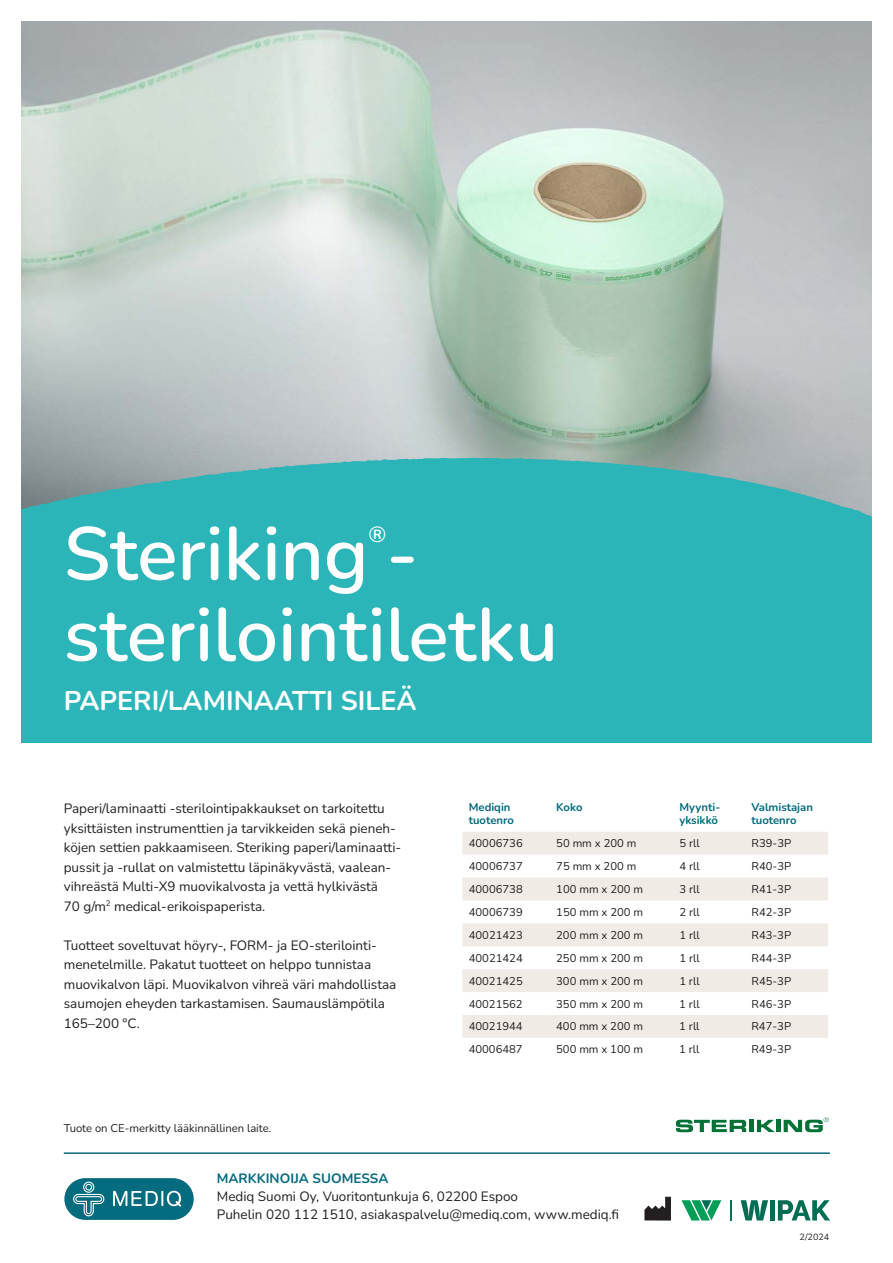
<style>
.page{position:relative;width:893px;height:1263px;background:#fff}
.page>*{position:absolute;margin:0;border:0;box-sizing:border-box;transform-origin:0 0}
.t1{font:600 75px "Nunito";color:#fff}
.t2{font:700 27px "Nunito";color:#fff}
.t3{font:600 21.9px "Nunito";color:#fff}
.t4{font:13.5px/19.5px "Nunito";color:#231f20}
.t5{font:700 13.5px "Nunito";color:#046a7e}
.t6{font:11.25px "Nunito";color:#231f20}
.t7{font:700 11.25px/13.5px "Nunito";color:#046a7e}
.t8{font:9px "Nunito";color:#231f20}
</style>
<div class="page">
<img style="left:21px;top:21px;width:851px;height:437px">
<svg style="left:64px;top:1178px;width:130px;height:42px;background:#358797"></svg>
<hr style="left:64px;top:1152px;width:766px;height:2px;background:#046a7e">
<svg style="left:21px;top:458px;width:851px;height:178px;background:#36b3b6"></svg>
<div style="left:21px;top:636px;width:851px;height:107px;background:#2cb5b8"></div>
<svg style="left:645px;top:1197px;width:26px;height:23px"></svg>
<svg style="left:681px;top:1200px;width:40px;height:20px"></svg>
<hr style="left:730px;top:1200px;width:2px;height:20px;background:#0c6f53">
<svg style="left:741px;top:1200px;width:27px;height:20px"></svg>
<div style="left:770px;top:1200px;width:5px;height:20px;background:#006e53"></div>
<svg style="left:778px;top:1200px;width:52px;height:20px"></svg>
<svg style="left:462px;top:832px;width:366px;height:206px;fill:#f1ebe6"></svg>
<hr style="left:749px;top:1120px;width:4px;height:12px;background:#007236">
<svg style="left:757px;top:1120px;width:18px;height:12px"></svg>
<hr style="left:776px;top:1120px;width:4px;height:12px;background:#007236">
<svg style="left:676px;top:1120px;width:70px;height:12px"></svg>
<svg style="left:784px;top:1117px;width:45px;height:15px"></svg>
<h3 class="t3" style="left:368px;top:519px;width:19px">®</h3>
<h1 class="t1" style="left:64px;top:502px;width:356px">Steriking -</h1>
<h1 class="t1" style="left:64px;top:583px;width:496px">sterilointiletku</h1>
<h2 class="t2" style="left:64px;top:682px;width:354px">PAPERI/LAMINAATTI SILEÄ</h2>
<p class="t4" style="left:64px;top:798px;width:339px">Paperi/laminaatti -sterilointipakkaukset on tarkoitettu yksittäisten instrumenttien ja tarvikkeiden sekä pieneh&shy;köjen settien pakkaamiseen. Steriking paperi/laminaatti&shy;pussit ja -rullat on valmistettu läpinäkyvästä, vaalean&shy;vihreästä Multi-X9 muovikalvosta ja vettä hylkivästä<br>70 g/m<sup>2</sup> medical-erikoispaperista.</p>
<p class="t4" style="left:64px;top:935px;width:334px">Tuotteet soveltuvat höyry-, FORM- ja EO-sterilointi&shy;menetelmille. Pakatut tuotteet on helppo tunnistaa muovikalvon läpi. Muovikalvon vihreä väri mahdollistaa saumojen eheyden tarkastamisen. Saumauslämpötila 165–200 °C.</p>
<p class="t6" style="left:64px;top:1120px;width:209px">Tuote on CE-merkitty lääkinnällinen laite.</p>
<p class="t7" style="left:469px;top:800px;width:46px">Mediqin tuotenro</p>
<p class="t7" style="left:556px;top:800px;width:28px">Koko</p>
<p class="t7" style="left:679px;top:800px;width:42px">Myynti&shy;yksikkö</p>
<p class="t7" style="left:751px;top:800px;width:63px">Valmistajan tuotenro</p>
<p class="t6" style="left:469px;top:835px;width:55px">40006736</p>
<p class="t6" style="left:556px;top:835px;width:82px">50 mm x 200 m</p>
<p class="t6" style="left:679px;top:835px;width:22px">5 rll</p>
<p class="t6" style="left:751px;top:835px;width:41px">R39-3P</p>
<p class="t6" style="left:469px;top:858px;width:55px">40006737</p>
<p class="t6" style="left:556px;top:858px;width:82px">75 mm x 200 m</p>
<p class="t6" style="left:679px;top:858px;width:22px">4 rll</p>
<p class="t6" style="left:751px;top:858px;width:41px">R40-3P</p>
<p class="t6" style="left:469px;top:881px;width:55px">40006738</p>
<p class="t6" style="left:556px;top:881px;width:88px">100 mm x 200 m</p>
<p class="t6" style="left:679px;top:881px;width:22px">3 rll</p>
<p class="t6" style="left:751px;top:881px;width:41px">R41-3P</p>
<p class="t6" style="left:469px;top:904px;width:55px">40006739</p>
<p class="t6" style="left:556px;top:904px;width:88px">150 mm x 200 m</p>
<p class="t6" style="left:679px;top:904px;width:22px">2 rll</p>
<p class="t6" style="left:751px;top:904px;width:41px">R42-3P</p>
<p class="t6" style="left:469px;top:927px;width:55px">40021423</p>
<p class="t6" style="left:556px;top:927px;width:88px">200 mm x 200 m</p>
<p class="t6" style="left:679px;top:927px;width:22px">1 rll</p>
<p class="t6" style="left:751px;top:927px;width:41px">R43-3P</p>
<p class="t6" style="left:469px;top:950px;width:55px">40021424</p>
<p class="t6" style="left:556px;top:950px;width:88px">250 mm x 200 m</p>
<p class="t6" style="left:679px;top:950px;width:22px">1 rll</p>
<p class="t6" style="left:751px;top:950px;width:41px">R44-3P</p>
<p class="t6" style="left:469px;top:973px;width:55px">40021425</p>
<p class="t6" style="left:556px;top:973px;width:88px">300 mm x 200 m</p>
<p class="t6" style="left:679px;top:973px;width:22px">1 rll</p>
<p class="t6" style="left:751px;top:973px;width:41px">R45-3P</p>
<p class="t6" style="left:469px;top:996px;width:55px">40021562</p>
<p class="t6" style="left:556px;top:996px;width:88px">350 mm x 200 m</p>
<p class="t6" style="left:679px;top:996px;width:22px">1 rll</p>
<p class="t6" style="left:751px;top:996px;width:41px">R46-3P</p>
<p class="t6" style="left:469px;top:1019px;width:55px">40021944</p>
<p class="t6" style="left:556px;top:1019px;width:88px">400 mm x 200 m</p>
<p class="t6" style="left:679px;top:1019px;width:22px">1 rll</p>
<p class="t6" style="left:751px;top:1019px;width:41px">R47-3P</p>
<p class="t6" style="left:469px;top:1041px;width:55px">40006487</p>
<p class="t6" style="left:556px;top:1041px;width:88px">500 mm x 100 m</p>
<p class="t6" style="left:679px;top:1041px;width:22px">1 rll</p>
<p class="t6" style="left:751px;top:1041px;width:41px">R49-3P</p>
<p class="t5" style="left:217px;top:1169px;width:173px">MARKKINOIJA SUOMESSA</p>
<p class="t4" style="left:217px;top:1187px;width:404px;line-height:18px">Mediq Suomi Oy, Vuoritontunkuja 6, 02200 Espoo<br>Puhelin 020 112 1510, asiakaspalvelu@mediq.com, www.mediq.fi</p>
<p class="t8" style="left:800px;top:1230px;width:31px">2/2024</p>
</div>
